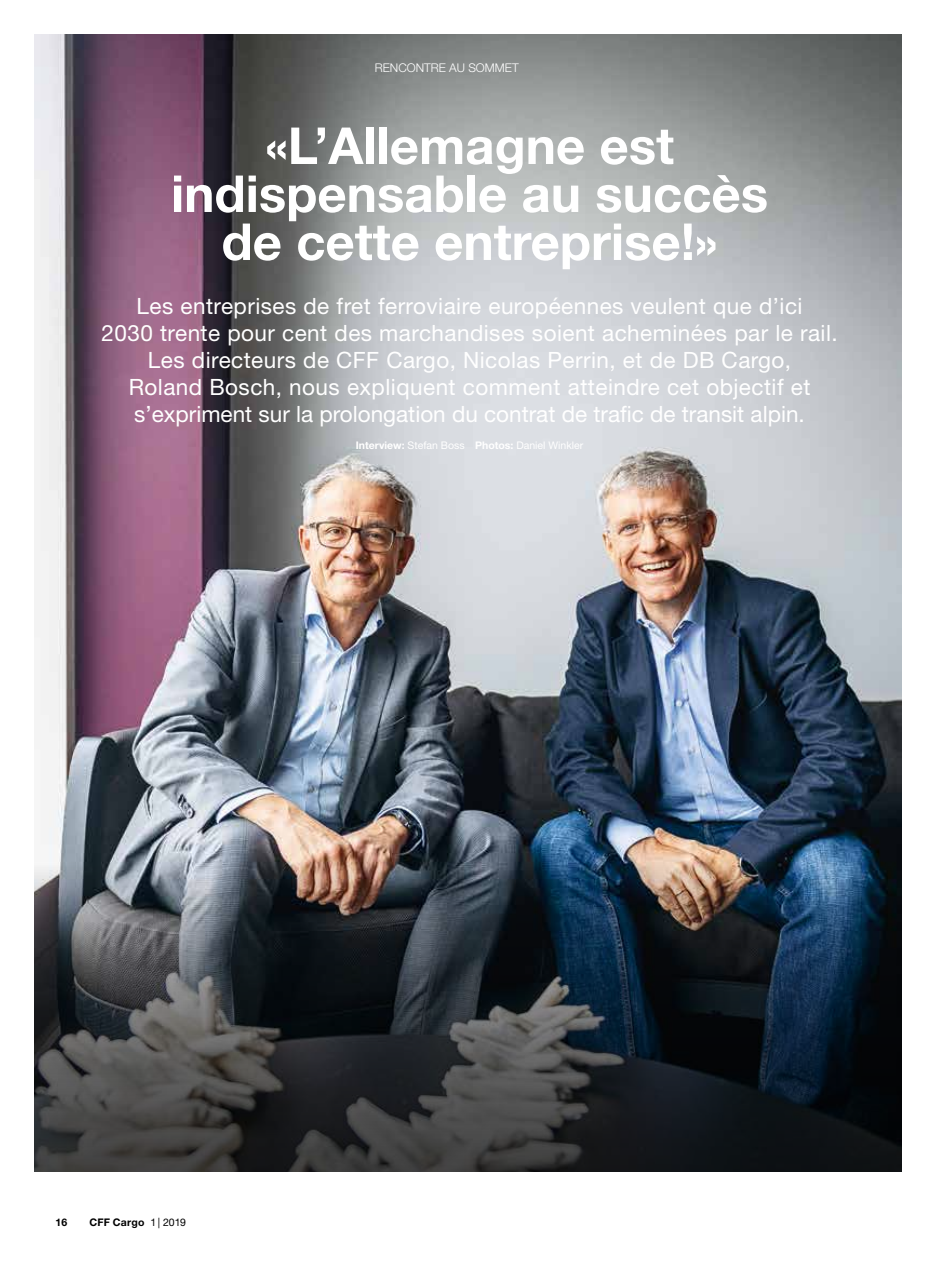
<style>
.page{position:relative;width:936px;height:1263px;background:#fff}
.page>*{position:absolute;margin:0;border:0;box-sizing:border-box;transform-origin:0 0}
.t1{font:700 51px/48px "Helvetica Neue LT Std";color:#fff;text-align:center}
.t2{font:22.5px/27px "Helvetica Neue LT Std";letter-spacing:.02em;color:#fff;text-align:center}
.t3{font:300 12px "Helvetica Neue LT Std";color:#fff}
.t4{font:10.5px "Helvetica Neue LT Std";color:#fff}
.t5{font:700 10.5px "Helvetica Neue LT Std";letter-spacing:.02em;color:#000}
.s1{font-weight:700}
.s2{font-weight:400}
</style>
<div class="page">
<img style="left:34px;top:34px;width:867px;height:626px">
<img style="left:34px;top:660px;width:867px;height:512px">
<p class="t3" style="left:375px;top:61px;width:145px">RENCONTRE AU SOMMET</p>
<h1 class="t1" style="left:171px;top:121px;width:598px">«L’Allemagne est indispensable au succès de cette entreprise!»</h1>
<p class="t2" style="left:101px;top:292px;width:737px">Les entreprises de fret ferroviaire européennes veulent que d’ici<br>2030 trente pour cent des marchandises soient acheminées par le rail.<br>Les directeurs de CFF Cargo, Nicolas Perrin, et de DB Cargo,<br>Roland Bosch, nous expliquent comment atteindre cet objectif et s’expriment sur la prolongation du contrat de trafic de transit alpin.</p>
<p class="t4" style="left:356px;top:439px;width:229px"><span class="s1">Interview:</span> Stefan Boss <span class="s1">Photos:</span> Daniel Winkler</p>
<p class="t5" style="left:56px;top:1215px;width:13px">16</p>
<p class="t5" style="left:89px;top:1215px;width:98px">CFF Cargo <span class="s2">1 | 2019</span></p>
</div>
